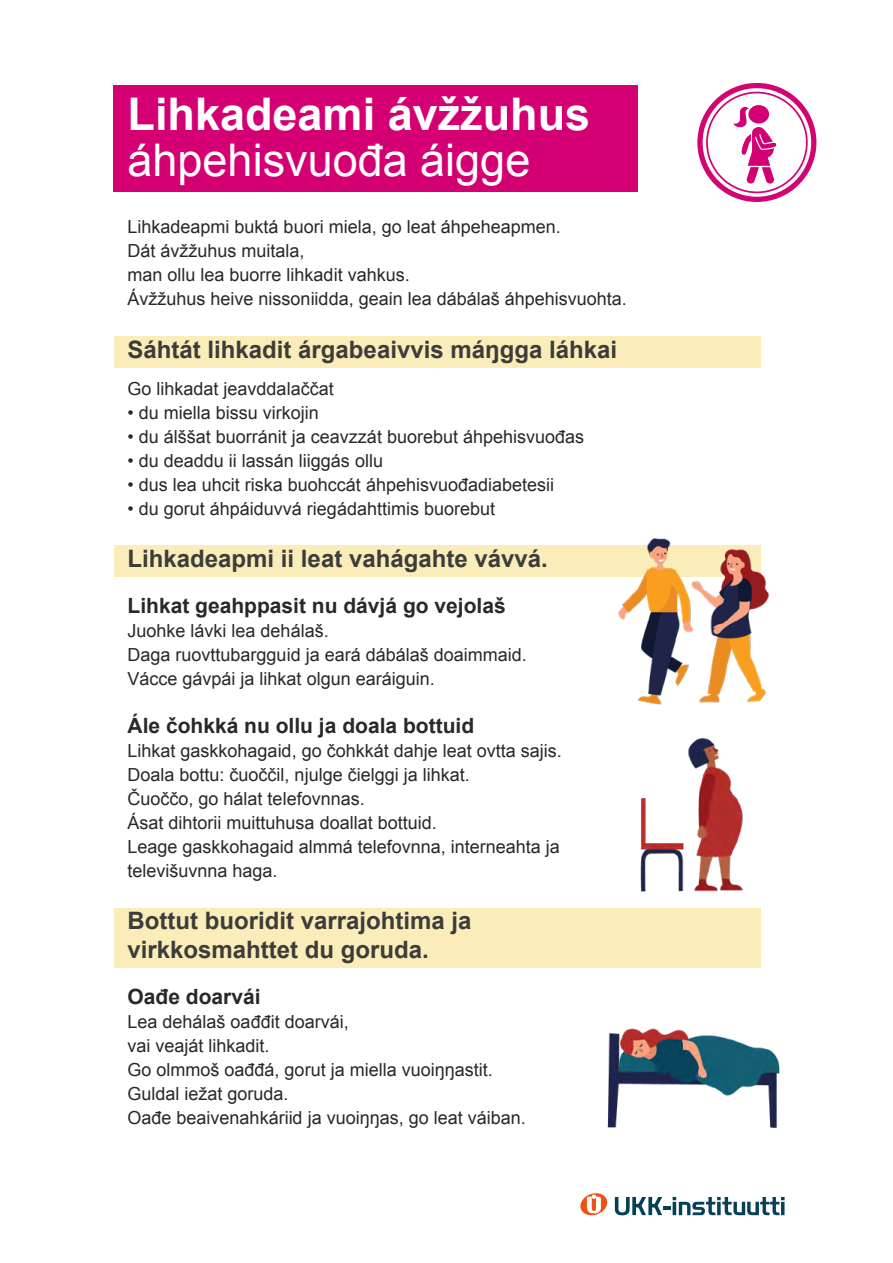
<style>
.page{position:relative;width:893px;height:1263px;background:#fff}
.page>*{position:absolute;margin:0;border:0;box-sizing:border-box;transform-origin:0 0}
.H-ots{font:700 45px/46.5px "Arial";color:#fff}
.H2-alaots_varjostus{font:700 24px/28.8px "Arial";color:#3c3c3b}
.H3-ots{font:700 21px "Arial";color:#282827}
.P-leipis{font:700 21px "Arial";color:#282827}
.P-leipis-2{font:18px/24px "Arial";color:#282827}
.s1{font-weight:400}
</style>
<div class="page">
<div style="left:114px;top:85px;width:524px;height:106px;background:#d40073"></div>
<div style="left:115px;top:336px;width:646px;height:31px;background:#faedb9"></div>
<div style="left:115px;top:546px;width:646px;height:31px;background:#faedb9"></div>
<div style="left:115px;top:908px;width:646px;height:59px;background:#faedb9"></div>
<img style="left:607px;top:1028px;width:173px;height:100px">
<img style="left:640px;top:737px;width:103px;height:155px">
<img style="left:587px;top:538px;width:182px;height:167px">
<div style="left:697px;top:83px;width:119px;height:119px;border:5px solid #d30472;border-radius:50%"></div>
<div style="left:706px;top:92px;width:102px;height:101px;border:2px solid #d30472;border-radius:50%"></div>
<svg style="left:733px;top:105px;width:44px;height:79px"></svg>
<svg style="left:580px;top:1193px;width:27px;height:22px"></svg>
<svg style="left:615px;top:1197px;width:169px;height:18px"></svg>
<p class="H-ots" style="left:128px;top:92px;width:464px">Lihkadeami ávžžuhus <span class="s1">áhpehisvuođa áigge</span></p>
<p class="P-leipis-2" style="left:128px;top:215px;width:501px">Lihkadeapmi buktá buori miela, go leat áhpeheapmen.<br>Dát ávžžuhus muitala,<br>man ollu lea buorre lihkadit vahkus.<br>Ávžžuhus heive nissoniidda, geain lea dábálaš áhpehisvuohta.</p>
<h2 class="H2-alaots_varjostus" style="left:128px;top:336px;width:491px">Sáhtát lihkadit árgabeaivvis máŋgga láhkai</h2>
<p class="P-leipis-2" style="left:128px;top:376px;width:208px">Go lihkadat jeavddalaččat</p>
<p class="P-leipis-2" style="left:128px;top:400px;width:193px">• du miella bissu virkojin</p>
<p class="P-leipis-2" style="left:128px;top:424px;width:458px">• du álššat buorránit ja ceavzzát buorebut áhpehisvuođas</p>
<p class="P-leipis-2" style="left:128px;top:448px;width:257px">• du deaddu ii lassán liiggás ollu</p>
<p class="P-leipis-2" style="left:128px;top:472px;width:428px">• dus lea uhcit riska buohccát áhpehisvuođadiabetesii</p>
<p class="P-leipis-2" style="left:128px;top:496px;width:369px">• du gorut áhpáiduvvá riegádahttimis buorebut</p>
<h2 class="H2-alaots_varjostus" style="left:128px;top:545px;width:422px">Lihkadeapmi ii leat vahágahte vávvá.</h2>
<h3 class="H3-ots" style="left:128px;top:591px;width:380px">Lihkat geahppasit nu dávjá go vejolaš</h3>
<p class="P-leipis-2" style="left:128px;top:618px;width:401px">Juohke lávki lea dehálaš.<br>Daga ruovttubargguid ja eará dábálaš doaimmaid.<br>Vácce gávpái ja lihkat olgun earáiguin.</p>
<p class="P-leipis" style="left:128px;top:711px;width:348px">Ále čohkká nu ollu ja doala bottuid</p>
<p class="P-leipis-2" style="left:128px;top:738px;width:436px">Lihkat gaskkohagaid, go čohkkát dahje leat ovtta sajis.<br>Doala bottu: čuoččil, njulge čielggi ja lihkat.<br>Čuoččo, go hálat telefovnnas.<br>Ásat dihtorii muittuhusa doallat bottuid.<br>Leage gaskkohagaid almmá telefovnna, interneahta ja</p>
<p class="P-leipis-2" style="left:128px;top:858px;width:152px">televišuvnna haga.</p>
<h2 class="H2-alaots_varjostus" style="left:128px;top:907px;width:346px">Bottut buoridit varrajohtima ja virkkosmahttet du goruda.</h2>
<h3 class="H3-ots" style="left:128px;top:982px;width:135px">Oađe doarvái</h3>
<p class="P-leipis-2" style="left:128px;top:1009px;width:400px">Lea dehálaš oađđit doarvái,<br>vai veaját lihkadit.<br>Go olmmoš oađđá, gorut ja miella vuoiŋŋastit.<br>Guldal iežat goruda.<br>Oađe beaivenahkáriid ja vuoiŋŋas, go leat váiban.</p>
</div>
